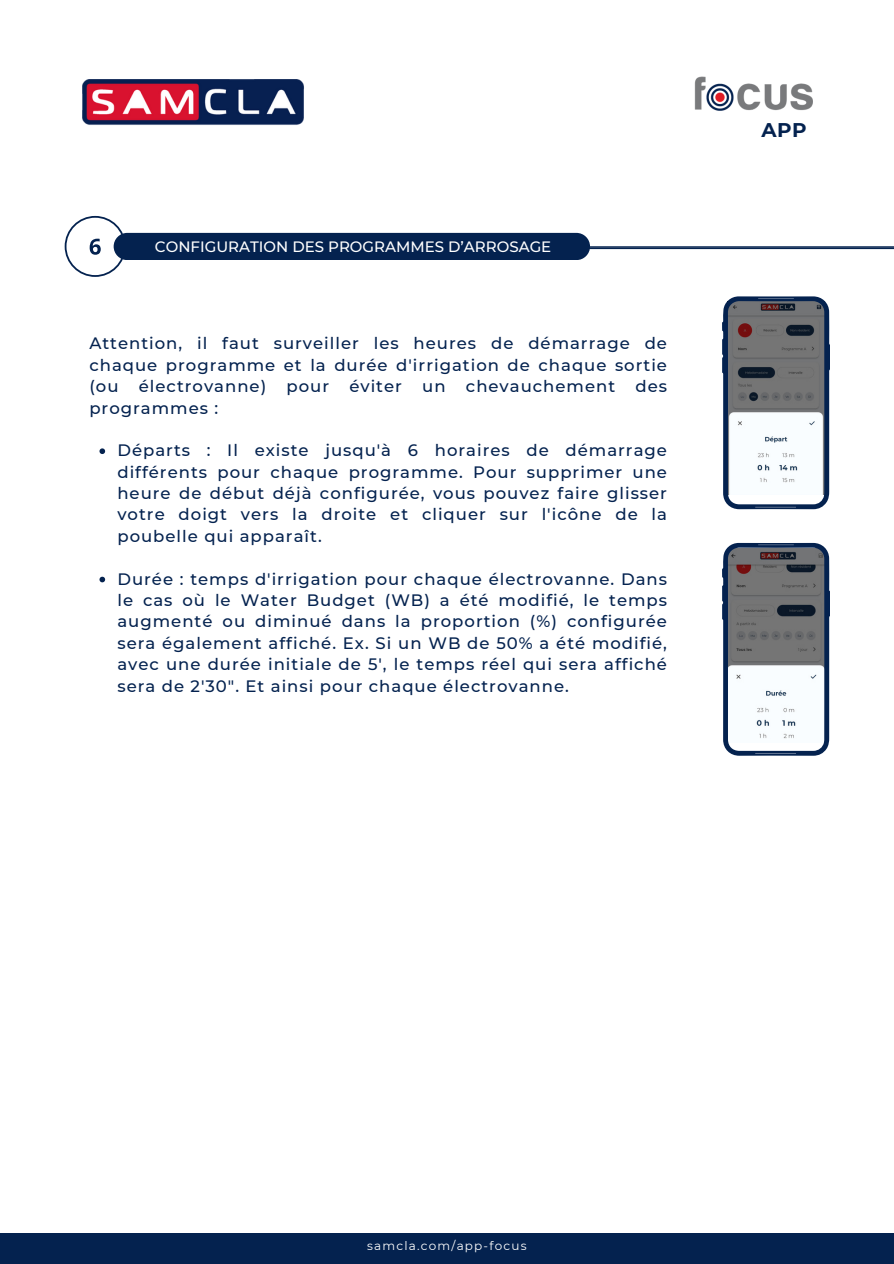
<style>
.page{position:relative;width:894px;height:1264px;background:#fff}
.page>*{position:absolute;margin:0;border:0;box-sizing:border-box;transform-origin:0 0}
.t1{font:700 19.8px "Montserrat";color:#04224f}
.t2{font:500 16.5px/21.3px "Montserrat";letter-spacing:.06em;color:#04224f;text-align:justify}
.t3{font:500 15px "Montserrat";color:#fff}
.t4{font:12px "Montserrat";letter-spacing:.1em;color:#fff}
</style>
<div class="page">
<svg style="left:722px;top:296px;width:107px;height:213px"></svg>
<svg style="left:722px;top:543px;width:107px;height:212px"></svg>
<svg style="left:99px;top:448px;width:6px;height:6px"></svg>
<svg style="left:99px;top:576px;width:6px;height:6px"></svg>
<img style="left:82px;top:79px;width:222px;height:46px">
<img style="left:694px;top:76px;width:119px;height:35px">
<hr style="left:203px;top:247px;width:690px;height:2px;background:#04224f">
<svg style="left:65px;top:216px;width:59px;height:61px"></svg>
<hr style="left:205px;top:246px;width:688px;height:2px;background:#04224f">
<div style="left:114px;top:233px;width:476px;height:27px;background:#04224f;border-radius:14px"></div>
<div style="left:0;top:1232px;width:893px;height:31px;background:#04224f"></div>
<p class="t3" style="left:155px;top:237px;width:397px">CONFIGURATION DES PROGRAMMES D’ARROSAGE</p>
<h1 class="t2" style="left:89px;top:333px;width:579px">Attention, il faut surveiller les heures de démarrage de chaque programme et la durée d'irrigation de chaque sortie (ou électrovanne) pour éviter un chevauchement des programmes :</h1>
<h2 class="t2" style="left:117px;top:440px;width:551px">Départs : Il existe jusqu'à 6 horaires de démarrage différents pour chaque programme. Pour supprimer une heure de début déjà configurée, vous pouvez faire glisser votre doigt vers la droite et cliquer sur l'icône de la poubelle qui apparaît.</h2>
<p class="t2" style="left:117px;top:568px;width:551px">Durée : temps d'irrigation pour chaque électrovanne. Dans le cas où le Water Budget (WB) a été modifié, le temps augmenté ou diminué dans la proportion (%) configurée sera également affiché. Ex. Si un WB de 50% a été modifié, avec une durée initiale de 5', le temps réel qui sera affiché sera de 2'30". Et ainsi pour chaque électrovanne.</p>
<p class="t1" style="left:761px;top:117px;width:47px">APP</p>
<p class="t4" style="left:367px;top:1238px;width:161px">samcla.com/app-focus</p>
</div>
